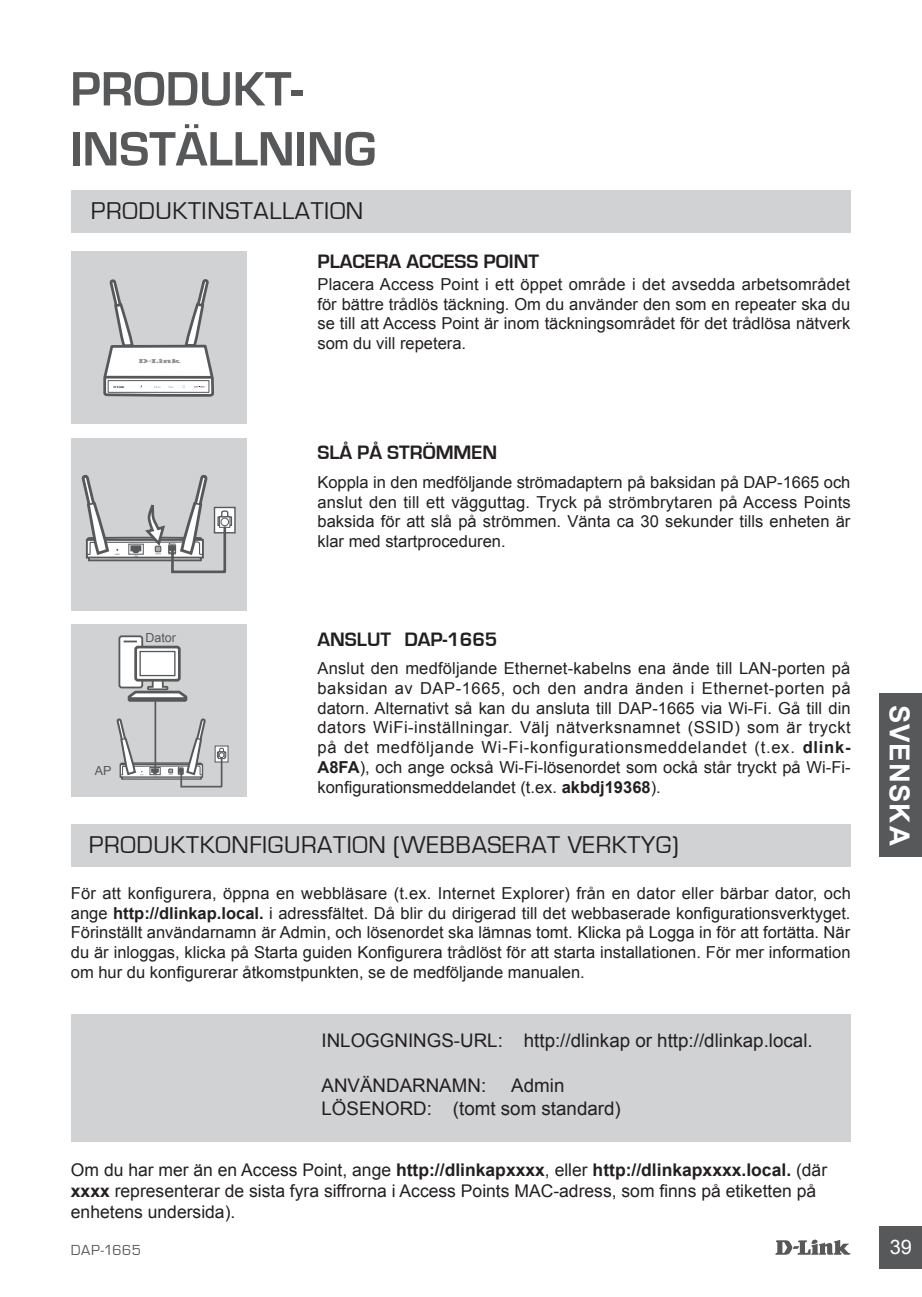
<style>
.page{position:relative;width:922px;height:1297px;background:#fff}
.page>*{position:absolute;margin:0;border:0;box-sizing:border-box;transform-origin:0 0}
.t1{font:700 50px/60px "Eurostile";color:#57585a}
.t2{font:700 27.5px "Arial";letter-spacing:.04em;color:#fff}
.t3{font:25px "Eurostile";letter-spacing:.025em;color:#231f20}
.t4{font:700 20px "Eurostile";color:#231f20}
.t5{font:20px "Arial";color:#fff}
.t6{font:18.75px/22.5px "Arial";color:#231f20}
.t7{font:17.5px/21px "Arial";color:#231f20}
.t8{font:16.5px/19.8px "Arial";color:#231f20;text-align:justify}
.t9{font:15px "Eurostile";letter-spacing:.03em;color:#57585a}
.t10{font:12.5px "Arial";color:#57585a}
.s1{font-weight:700}
</style>
<div class="page">
<svg style="left:775px;top:1239px;width:75px;height:16px"></svg>
<div style="left:879px;top:1226px;width:42px;height:43px;background:#57585a"></div>
<div style="left:879px;top:693px;width:42px;height:164px;background:#57585a"></div>
<div style="left:71px;top:438px;width:175px;height:172px;background:#d1d2d4"></div>
<div style="left:71px;top:190px;width:779px;height:43px;background:#d1d2d4"></div>
<div style="left:71px;top:624px;width:175px;height:172px;background:#d1d2d4"></div>
<div style="left:71px;top:252px;width:175px;height:172px;background:#d1d2d4"></div>
<div style="left:71px;top:825px;width:779px;height:42px;background:#d1d2d4"></div>
<div style="left:71px;top:1014px;width:779px;height:128px;background:#d1d2d4"></div>
<svg style="left:118px;top:635px;width:70px;height:68px"></svg>
<svg style="left:226px;top:746px;width:2px;height:16px"></svg>
<svg style="left:103px;top:279px;width:111px;height:118px"></svg>
<svg style="left:233px;top:507px;width:2px;height:26px"></svg>
<svg style="left:81px;top:474px;width:152px;height:100px"></svg>
<svg style="left:116px;top:717px;width:110px;height:71px"></svg>
<hr style="left:154px;top:701px;width:2px;height:68px;background:#57585a">
<h1 class="t1" style="left:70px;top:60px;width:307px">PRODUKT-<br>INSTÄLLNING</h1>
<h3 class="t3" style="left:91px;top:198px;width:112px">PRODUKTINST</h3>
<h3 class="t3" style="left:253px;top:198px;width:71px">ALLATION</h3>
<p class="t4" style="left:317px;top:251px;width:223px">PLACERA ACCESS POINT</p>
<p class="t8" style="left:317px;top:274px;width:534px">Placera Access Point i ett öppet område i det avsedda arbetsområdet för bättre trådlös täckning. Om du använder den som en repeater ska du se till att Access Point är inom täckningsområdet för det trådlösa nätverk som du vill repetera.</p>
<p class="t10" style="left:145px;top:629px;width:32px">Dator</p>
<p class="t10" style="left:95px;top:762px;width:18px">AP</p>
<p class="t4" style="left:317px;top:442px;width:181px">SLÅ PÅ STRÖMMEN</p>
<p class="t8" style="left:317px;top:472px;width:534px">Koppla in den medföljande strömadaptern på baksidan på DAP-1665 och anslut den till ett vägguttag. Tryck på strömbrytaren på Access Points baksida för att slå på strömmen. Vänta ca 30 sekunder tills enheten är klar med startproceduren.</p>
<p class="t4" style="left:317px;top:628px;width:181px">ANSLUT DAP-1665</p>
<p class="t8" style="left:317px;top:658px;width:534px">Anslut den medföljande Ethernet-kabelns ena ände till LAN-porten på baksidan av DAP-1665, och den andra änden i Ethernet-porten på datorn. Alternativt så kan du ansluta till DAP-1665 via Wi-Fi. Gå till din dators WiFi-inställningar. Välj nätverksnamnet (SSID) som är tryckt på det medföljande Wi-Fi-konfigurationsmeddelandet (t.ex. <span class="s1">dlink-A8FA</span>), och ange också Wi-Fi-lösenordet som ockå står tryckt på Wi-Fi&shy;konfigurationsmeddelandet (t.ex. <span class="s1">akbdj19368</span>).</p>
<h3 class="t3" style="left:89px;top:831px;width:258px">PRODUKTKON FIGURATION</h3>
<h3 class="t3" style="left:393px;top:831px;width:287px">(WEBBASERAT VER KTYG)</h3>
<p class="t8" style="left:71px;top:883px;width:781px">För att konfigurera, öppna en webbläsare (t.ex. Internet Explorer) från en dator eller bärbar dator, och ange <span class="s1">http://dlinkap.local.</span> i adressfältet. Då blir du dirigerad till det webbaserade konfigurationsverktyget.<br>Förinställt användarnamn är Admin, och lösenordet ska lämnas tomt. Klicka på Logga in för att fortätta. När du är inloggas, klicka på Starta guiden Konfigurera trådlöst för att starta installationen. För mer information om hur du konfigurerar åtkomstpunkten, se de medföljande manualen.</p>
<p class="t6" style="left:321px;top:1030px;width:492px">INLOGGNINGS-URL: http://dlinkap or http://dlinkap.local.</p>
<p class="t6" style="left:321px;top:1075px;width:166px">ANVÄNDARNAMN:</p>
<p class="t6" style="left:321px;top:1075px;width:301px;text-indent:190px">Admin<br>LÖSENORD: (tomt som standard)</p>
<p class="t7" style="left:71px;top:1159px;width:757px">Om du har mer än en Access Point, ange <span class="s1">http://dlinkapxxxx</span>, eller <span class="s1">http://dlinkapxxxx.local.</span> (där <span class="s1">xxxx</span> representerar de sista fyra siffrorna i Access Points MAC-adress, som finns på etiketten på enhetens undersida).</p>
<h2 class="t2" style="left:917px;top:705px;width:142px;rotate:90deg">SVENSKA</h2>
<p class="t9" style="left:71px;top:1241px;width:71px">DAP-1665</p>
<p class="t5" style="left:889px;top:1234px;width:24px">39</p>
</div>
